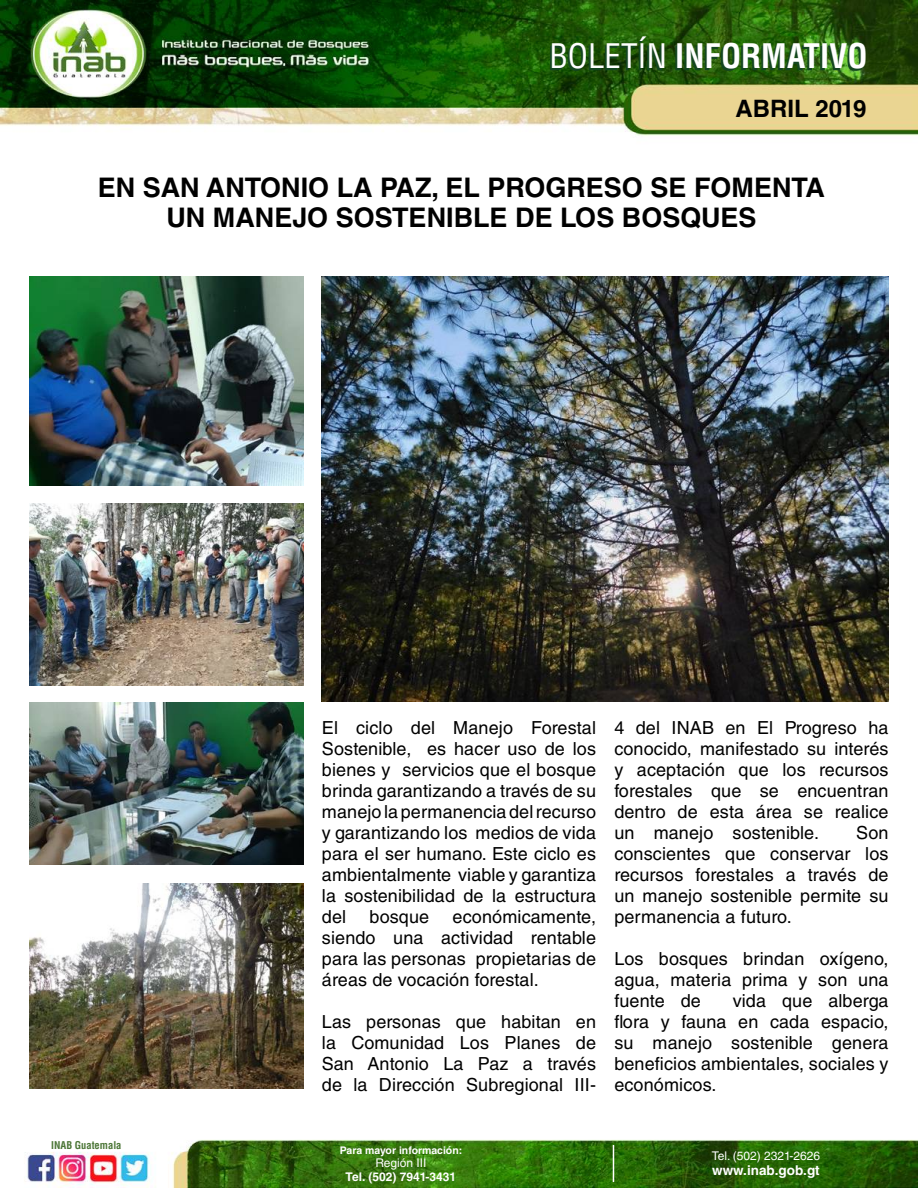
<style>
.page{position:relative;width:918px;height:1188px;background:#fff}
.page>*{position:absolute;margin:0;border:0;box-sizing:border-box;transform-origin:0 0}
.t1{font:700 condensed 33px "Helvetica LT Std";color:#fff}
.t2{font:700 27px/30px "Helvetica LT Std";color:#000;text-align:center}
.t3{font:700 24px "Helvetica LT Std";color:#000}
.t4{font:18px/21px "Helvetica LT Std";letter-spacing:.01em;color:#000;text-align:justify}
.t5{font:700 13.5px "Helvetica LT Std";color:#fff}
.t6{font:12px "Helvetica LT Std";color:#fff}
.t7{font:700 12px "Helvetica LT Std";color:#fff}
.t8{font:700 10.5px "Helvetica LT Std";color:#fff}
.t9{font:700 condensed 10.5px "Helvetica LT Std";color:#4c7637}
.s1{font-weight:400}
</style>
<div class="page">
<img style="left:0;top:0;width:918px;height:1188px">
<svg style="left:550px;top:39px;width:314px;height:32px;background:#215813"></svg>
<hr style="left:613px;top:1145px;width:1px;height:37px;background:#fff">
<img style="left:30px;top:883px;width:274px;height:206px">
<img style="left:30px;top:504px;width:274px;height:182px">
<img style="left:30px;top:277px;width:274px;height:209px">
<img style="left:30px;top:702px;width:274px;height:163px">
<img style="left:322px;top:277px;width:567px;height:425px">
<h1 class="t1" style="left:550px;top:35px;width:320px"><span class="s1">BOLETÍN</span> INFORMATIVO</h1>
<h3 class="t3" style="left:735px;top:94px;width:16px">ABRIL</h3>
<h3 class="t3" style="left:815px;top:94px;width:53px">2019</h3>
<h2 class="t2" style="left:98px;top:172px;width:692px">EN SAN ANTONIO LA PAZ, EL PROGRESO SE FOMENTA<br>UN MANEJO SOSTENIBLE DE LOS BOSQUES</h2>
<p class="t9" style="left:51px;top:1139px;width:72px">INAB Guatemala</p>
<p class="t4" style="left:322px;top:717px;width:276px">El ciclo del Manejo Forestal Sostenible, es hacer uso de los bienes y servicios que el bosque brinda garantizando a través de su manejo la permanencia del recurso y garantizando los medios de vida para el ser humano. Este ciclo es ambientalmente viable y garantiza la sostenibilidad de la estructura del</p>
<p class="t4" style="left:322px;top:906px;width:276px;text-indent:131px">económicamente, siendo una actividad rentable para las personas propietarias de áreas de vocación forestal.</p>
<p class="t4" style="left:322px;top:1011px;width:276px">Las personas que habitan en la Comunidad Los Planes de San Antonio La Paz a través de la Dirección Subregional III-</p>
<p class="t4" style="left:370px;top:906px;width:61px">bosque</p>
<p class="t4" style="left:614px;top:717px;width:276px">4 del INAB en El Progreso ha conocido, manifestado su interés y aceptación que los recursos forestales que se encuentran dentro de esta área se realice un manejo sostenible.</p>
<p class="t4" style="left:614px;top:822px;width:276px;text-indent:242px">Son conscientes que conservar los recursos forestales a través de un manejo sostenible permite su permanencia a futuro.</p>
<p class="t4" style="left:614px;top:948px;width:276px">Los bosques brindan oxígeno, agua, materia prima y son una fuente de</p>
<p class="t4" style="left:614px;top:990px;width:276px;text-indent:118px">vida que alberga flora y fauna en cada espacio, su manejo sostenible genera beneficios ambientales, sociales y económicos.</p>
<p class="t8" style="left:340px;top:1143px;width:124px">PARA MAYOR INFORMACIÓN:</p>
<p class="t6" style="left:375px;top:1156px;width:53px">Región III</p>
<p class="t7" style="left:346px;top:1169px;width:112px">TEL. (502) 7941-3431</p>
<p class="t6" style="left:712px;top:1149px;width:110px">Tel. (502) 2321-2626</p>
<p class="t5" style="left:712px;top:1162px;width:109px">WWW.INAB.GOB.GT</p>
</div>
